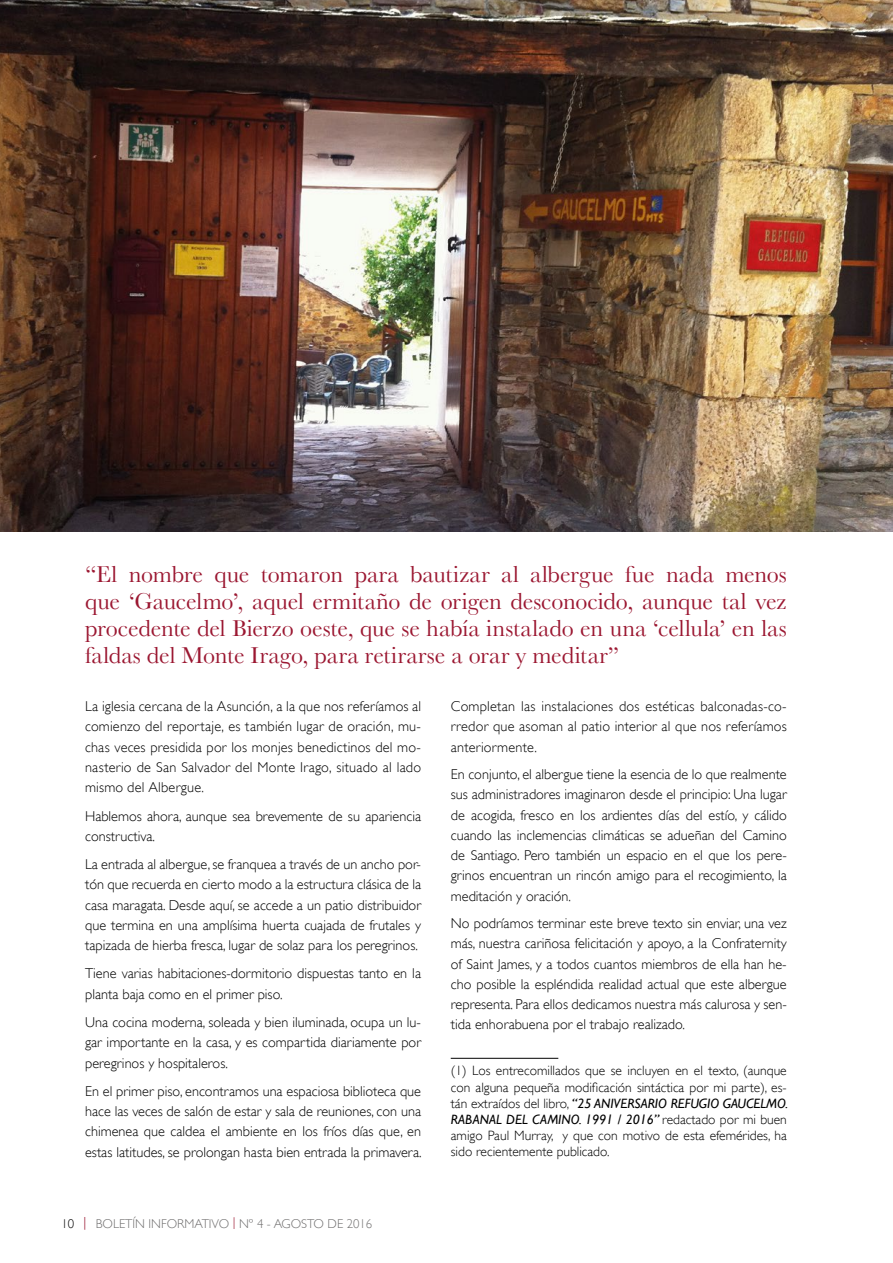
<style>
.page{position:relative;width:893px;height:1263px;background:#fff}
.page>*{position:absolute;margin:0;border:0;box-sizing:border-box;transform-origin:0 0}
.t1{font:24px/27px "Baskerville";letter-spacing:.005em;color:#9b1731;text-align:justify}
.t2{font:300 14.25px/20.2px "Gill Sans";color:#000;text-align:justify}
.t3{font:300 13.5px/16.2px "Gill Sans";color:#000;text-align:justify}
.t4{font:300 12.75px "Gill Sans";color:#706f6f}
.s1{color:#000}
.s2{font-family:"Helvetica Neue LT Std";color:#9b1731}
.s3{color:#9b1731}
.s4{font-weight:400;font-style:italic}
</style>
<div class="page">
<img style="left:0;top:0;width:893px;height:531px">
<hr style="left:451px;top:1058px;width:107px;height:1px;background:#000">
<p class="t1" style="left:85px;top:560px;width:703px">“El nombre que tomaron para bautizar al albergue fue nada menos que ‘Gaucelmo’, aquel ermitaño de origen desconocido, aunque tal vez procedente del Bierzo oeste, que se había instalado en una ‘cellula’ en las faldas del Monte Irago, para retirarse a orar y meditar”</p>
<p class="t2" style="left:85px;top:696px;width:337px">La iglesia cercana de la Asunción, a la que nos referíamos al comienzo del reportaje, es también lugar de oración, mu&shy;chas veces presidida por los monjes benedictinos del mo&shy;nasterio de San Salvador del Monte Irago, situado al lado mismo del Albergue.</p>
<p class="t2" style="left:85px;top:806px;width:337px">Hablemos ahora, aunque sea brevemente de su apariencia constructiva.</p>
<p class="t2" style="left:85px;top:854px;width:337px">La entrada al albergue, se franquea a través de un ancho por&shy;tón que recuerda en cierto modo a la estructura clásica de la casa maragata. Desde aquí, se accede a un patio distribuidor que termina en una amplísima huerta cuajada de frutales y tapizada de hierba fresca, lugar de solaz para los peregrinos.</p>
<p class="t2" style="left:85px;top:963px;width:337px">Tiene varias habitaciones-dormitorio dispuestas tanto en la planta baja como en el primer piso.</p>
<p class="t2" style="left:85px;top:1012px;width:337px">Una cocina moderna, soleada y bien iluminada, ocupa un lu&shy;gar importante en la casa, y es compartida diariamente por peregrinos y hospitaleros.</p>
<p class="t2" style="left:85px;top:1081px;width:338px">En el primer piso, encontramos una espaciosa biblioteca que hace las veces de salón de estar y sala de reuniones, con una chimenea que caldea el ambiente en los fríos días que, en estas latitudes, se prolongan hasta bien entrada la primavera.</p>
<p class="t4" style="left:62px;top:1216px;width:312px"><span class="s1">10</span> <span class="s2">|</span> BOLETÍN INFORMATIVO <span class="s3">|</span> Nº 4 - AGOSTO DE 2016</p>
<p class="t2" style="left:451px;top:696px;width:337px">Completan las instalaciones dos estéticas balconadas-co&shy;rredor que asoman al patio interior al que nos referíamos anteriormente.</p>
<p class="t2" style="left:451px;top:764px;width:337px">En conjunto, el albergue tiene la esencia de lo que realmente sus administradores imaginaron desde el principio: Una lugar de acogida, fresco en los ardientes días del estío, y cálido cuando las inclemencias climáticas se adueñan del Camino de Santiago. Pero también un espacio en el que los pere&shy;grinos encuentran un rincón amigo para el recogimiento, la meditación y oración.</p>
<p class="t2" style="left:451px;top:913px;width:337px">No podríamos terminar este breve texto sin enviar, una vez más, nuestra cariñosa felicitación y apoyo, a la Confraternity of Saint James, y a todos cuantos miembros de ella han he&shy;cho posible la espléndida realidad actual que este albergue representa. Para ellos dedicamos nuestra más calurosa y sen&shy;tida enhorabuena por el trabajo realizado.</p>
<p class="t3" style="left:451px;top:1063px;width:339px">(1) Los entrecomillados que se incluyen en el texto, (aunque con alguna pequeña modificación sintáctica por mi parte), es&shy;tán extraídos del libro, <span class="s4">“25 ANIVERSARIO REFUGIO GAUCELMO.<br>RABANAL DEL CAMINO. 1991 / 2016”</span> redactado por mi buen amigo Paul Murray, y que con motivo de esta efemérides, ha sido recientemente publicado.</p>
</div>
